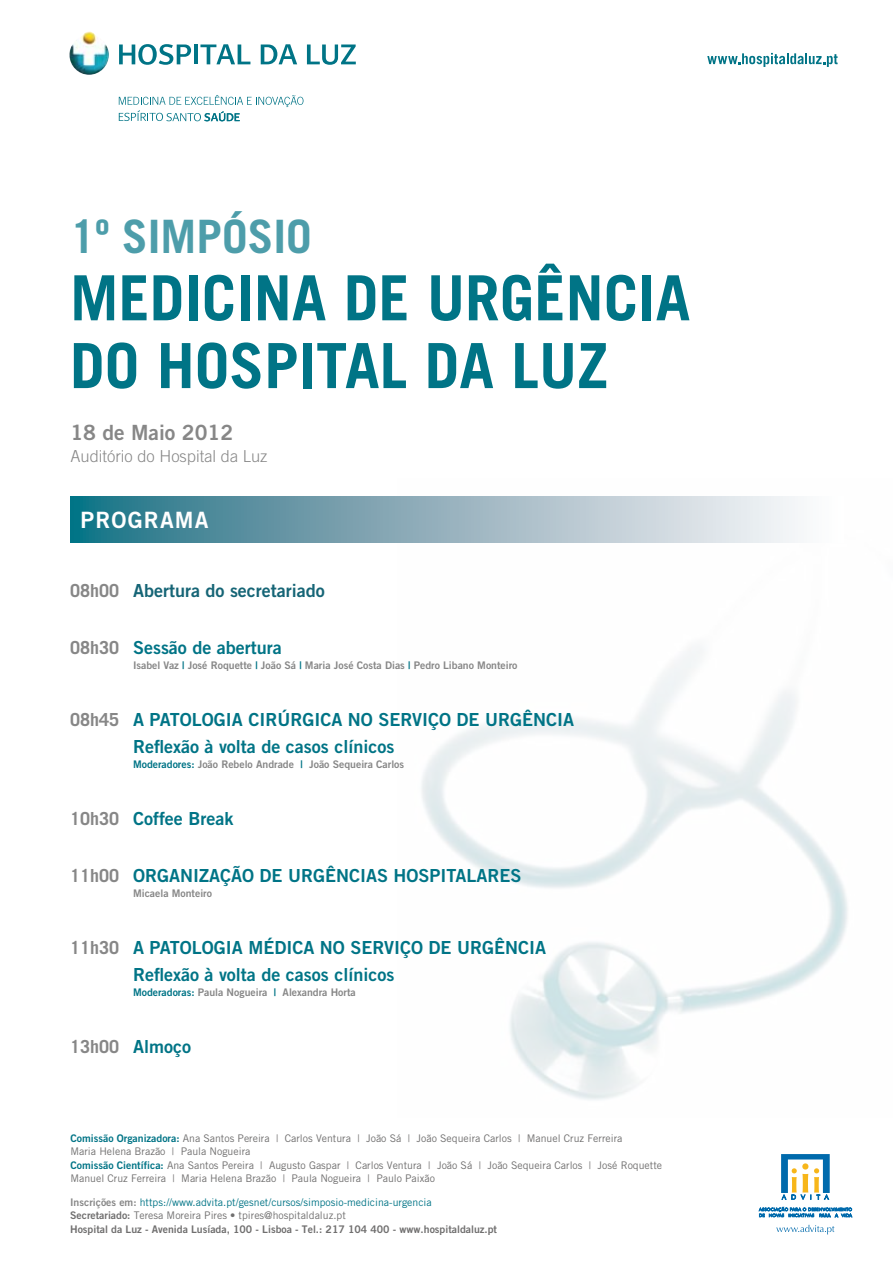
<style>
.page{position:relative;width:893px;height:1263px;background:#fff}
.page>*{position:absolute;margin:0;border:0;box-sizing:border-box;transform-origin:0 0}
.t1{font:700 62.4px/67.8px "Trade Gothic LT Std";color:#007486}
.t2{font:700 46.05px "Trade Gothic LT Std";color:rgb(0 116 134/.7)}
.t3{font:22.5px "Trade Gothic LT Std Bd 2";letter-spacing:.05em;color:#fff}
.t4{font:21px "Trade Gothic LT Std Bd 2";color:#878787}
.t5{font:18px/27px "Trade Gothic LT Std Bd 2";color:#007486}
.t6{font:18px "Trade Gothic LT Std Bd 2";color:#166576}
.t7{font:300 16.5px "Trade Gothic LT Std";color:#878787}
.t8{font:10.5px/13.5px "Trade Gothic LT Std";color:#706f6f}
.t9{font:10.5px "Trade Gothic LT Std Bd 2";color:#878787}
.t10{font:10.5px/13.5px "Trade Gothic LT Std";color:#007486}
.t11{font:10.5px "Trade Gothic LT Std Bd 2";color:#706f6f}
.s1{font-family:"Trade Gothic LT Std";font-weight:700;color:#878787}
.s2{color:#007486}
.s3{font-family:"Trade Gothic LT Std Bd 2";color:#007486}
.s4{font-family:"Trade Gothic LT Std Bd 2";color:#878787}
.s5{font-family:"Trade Gothic LT Std Bd 2";color:#706f6f}
.s6{color:#706f6f}
</style>
<div class="page">
<svg style="left:707px;top:53px;width:131px;height:14px"></svg>
<svg style="left:119px;top:95px;width:184px;height:26px"></svg>
<svg style="left:119px;top:44px;width:72px;height:21px"></svg>
<hr style="left:194px;top:45px;width:4px;height:19px;background:#007486">
<svg style="left:200px;top:44px;width:50px;height:20px"></svg>
<svg style="left:261px;top:44px;width:36px;height:20px"></svg>
<svg style="left:307px;top:45px;width:49px;height:20px"></svg>
<img style="left:69px;top:31px;width:40px;height:44px">
<svg style="left:776px;top:1225px;width:58px;height:9px"></svg>
<svg style="left:781px;top:1154px;width:49px;height:46px"></svg>
<svg style="left:759px;top:1207px;width:93px;height:10px"></svg>
<svg style="left:70px;top:496px;width:759px;height:46px;background:#92b4bf"></svg>
<h2 class="t2" style="left:70px;top:208px;width:243px">1º SIMPÓSIO</h2>
<h1 class="t1" style="left:70px;top:263px;width:622px">MEDICINA DE URGÊNCIA<br>DO HOSPITAL DA LUZ</h1>
<h3 class="t4" style="left:70px;top:419px;width:164px">18 de Maio 2012</h3>
<h3 class="t7" style="left:70px;top:446px;width:199px">Auditório do Hospital da Luz</h3>
<h3 class="t3" style="left:81px;top:506px;width:129px">PROGRAMA</h3>
<h3 class="t6" style="left:70px;top:579px;width:256px"><span class="s1">08h00</span> Abertura do secretariado</h3>
<h3 class="t5" style="left:70px;top:633px;width:213px"><span class="s1">08h30</span> Sessão de abertura</h3>
<p class="t9" style="left:133px;top:658px;width:386px">Isabel Vaz <span class="s2">|</span> José Roquette <span class="s2">|</span> João Sá <span class="s2">|</span> Maria José Costa Dias <span class="s2">|</span> Pedro Libano Monteiro</p>
<h3 class="t5" style="left:133px;top:705px;width:442px;text-indent:-63px"><span class="s1">08h45</span> A PATOLOGIA CIRÚRGICA NO SERVIÇO DE URGÊNCIA<br>Reflexão à volta de casos clínicos</h3>
<p class="t9" style="left:133px;top:757px;width:273px"><span class="s2">Moderadores:</span> João Rebelo Andrade <span class="s2">|</span> João Sequeira Carlos</p>
<h3 class="t5" style="left:70px;top:804px;width:165px"><span class="s1">10h30</span> Coffee Break</h3>
<h3 class="t5" style="left:70px;top:861px;width:453px"><span class="s1">11h00</span> ORGANIZAÇÃO DE URGÊNCIAS HOSPITALARES</h3>
<p class="t9" style="left:133px;top:886px;width:81px">Micaela Monteiro</p>
<h3 class="t5" style="left:133px;top:933px;width:414px;text-indent:-63px"><span class="s1">11h30</span> A PATOLOGIA MÉDICA NO SERVIÇO DE URGÊNCIA<br>Reflexão à volta de casos clínicos</h3>
<p class="t9" style="left:133px;top:985px;width:224px"><span class="s2">Moderadoras:</span> Paula Nogueira <span class="s2">|</span> Alexandra Horta</p>
<h3 class="t5" style="left:70px;top:1032px;width:122px"><span class="s1">13h00</span> Almoço</h3>
<p class="t8" style="left:70px;top:1131px;width:593px"><span class="s3">Comissão Organizadora:</span> Ana Santos Pereira | Carlos Ventura | João Sá | João Sequeira Carlos | Manuel Cruz Ferreira<br>Maria Helena Brazão | Paula Nogueira<br><span class="s3">Comissão Científica:</span> Ana Santos Pereira | Augusto Gaspar | Carlos Ventura | João Sá | João Sequeira Carlos | José Roquette Manuel Cruz Ferreira | Maria Helena Brazão | Paula Nogueira | Paulo Paixão</p>
<p class="t10" style="left:70px;top:1195px;width:363px"><span class="s4">Inscrições em:</span> https://www.advita.pt/gesnet/cursos/simposio-medicina-urgencia<br><span class="s5">Secretariado:</span> <span class="s6">Teresa Moreira Pires • tpires@hospitaldaluz.pt</span></p>
<p class="t11" style="left:70px;top:1222px;width:428px">Hospital da Luz - Avenida Lusíada, 100 - Lisboa - Tel.: 217 104 400 - www.hospitaldaluz.pt</p>
</div>
